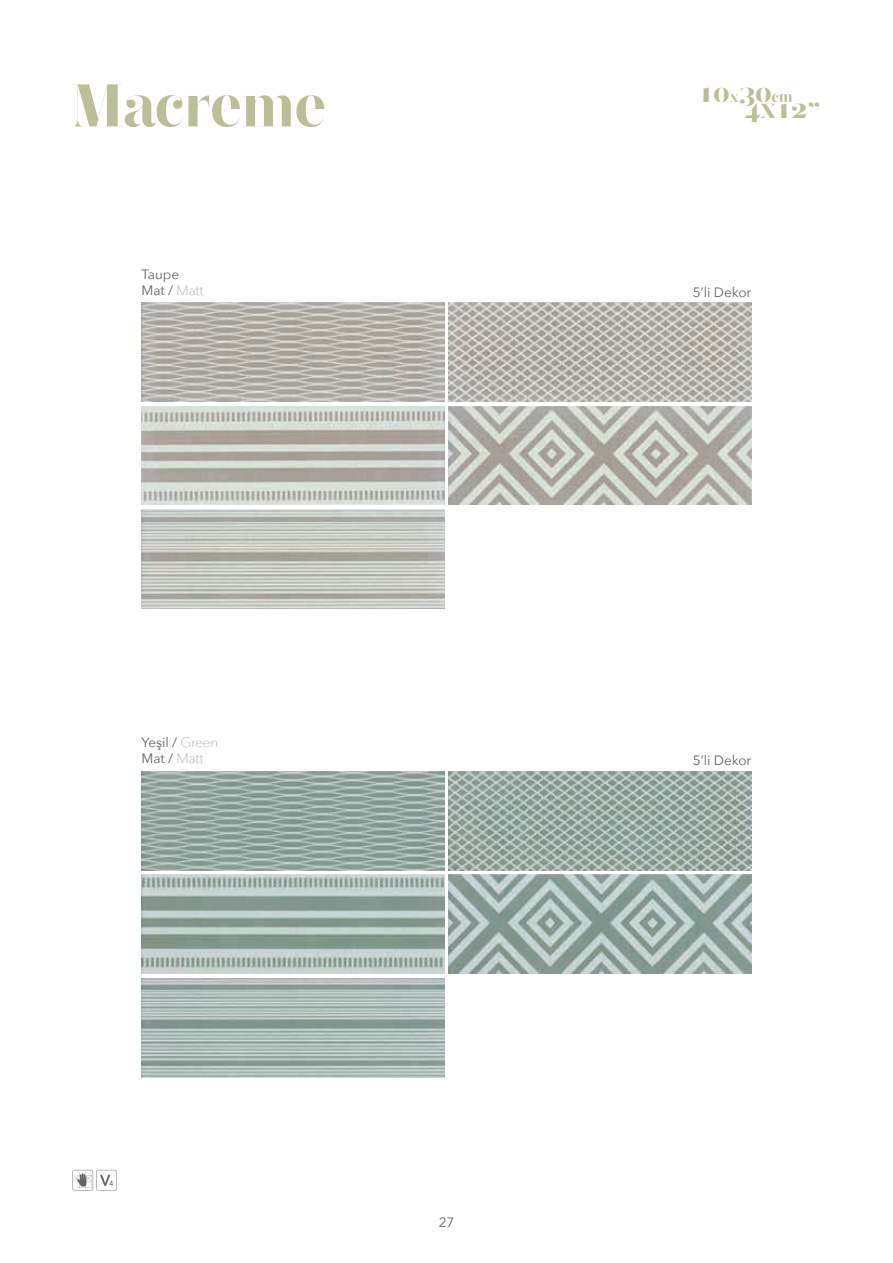
<style>
.page{position:relative;width:893px;height:1263px;background:#fff}
.page>*{position:absolute;margin:0;border:0;box-sizing:border-box;transform-origin:0 0}
.t1{font:800 60px "Narziss";letter-spacing:-.01em;color:#bdbe99}
.t2{font:800 27.9px "Narziss";color:#bdbe99}
.t3{font:13.5px/16.2px "Avenir Next";color:#636366}
.s1{font-size:15.3px}
.s2{font-weight:200}
</style>
<div class="page">
<img style="left:141px;top:771px;width:303px;height:99px">
<img style="left:141px;top:875px;width:303px;height:98px">
<img style="left:449px;top:771px;width:302px;height:99px">
<img style="left:449px;top:875px;width:302px;height:98px">
<img style="left:141px;top:303px;width:303px;height:98px">
<img style="left:141px;top:406px;width:303px;height:99px">
<img style="left:449px;top:303px;width:302px;height:98px">
<img style="left:449px;top:406px;width:302px;height:99px">
<svg style="left:72px;top:1170px;width:45px;height:21px"></svg>
<h1 class="t1" style="left:72px;top:70px;width:255px">Macreme</h1>
<h2 class="t2" style="left:699px;top:76px;width:95px">10<span class="s1">x</span>30<span class="s1">cm</span></h2>
<h2 class="t2" style="left:744px;top:92px;width:78px">4x12”</h2>
<p class="t3" style="left:141px;top:265px;width:64px">Taupe<br>Mat / <span class="s2">Matt</span></p>
<p class="t3" style="left:141px;top:734px;width:78px">Yeşil / <span class="s2">Green<br></span>Mat / <span class="s2">Matt</span></p>
<p class="t3" style="left:439px;top:1213px;width:17px">27</p>
<p class="t3" style="left:693px;top:283px;width:60px">5’li Dekor</p>
<p class="t3" style="left:693px;top:752px;width:60px">5’li Dekor</p>
</div>
